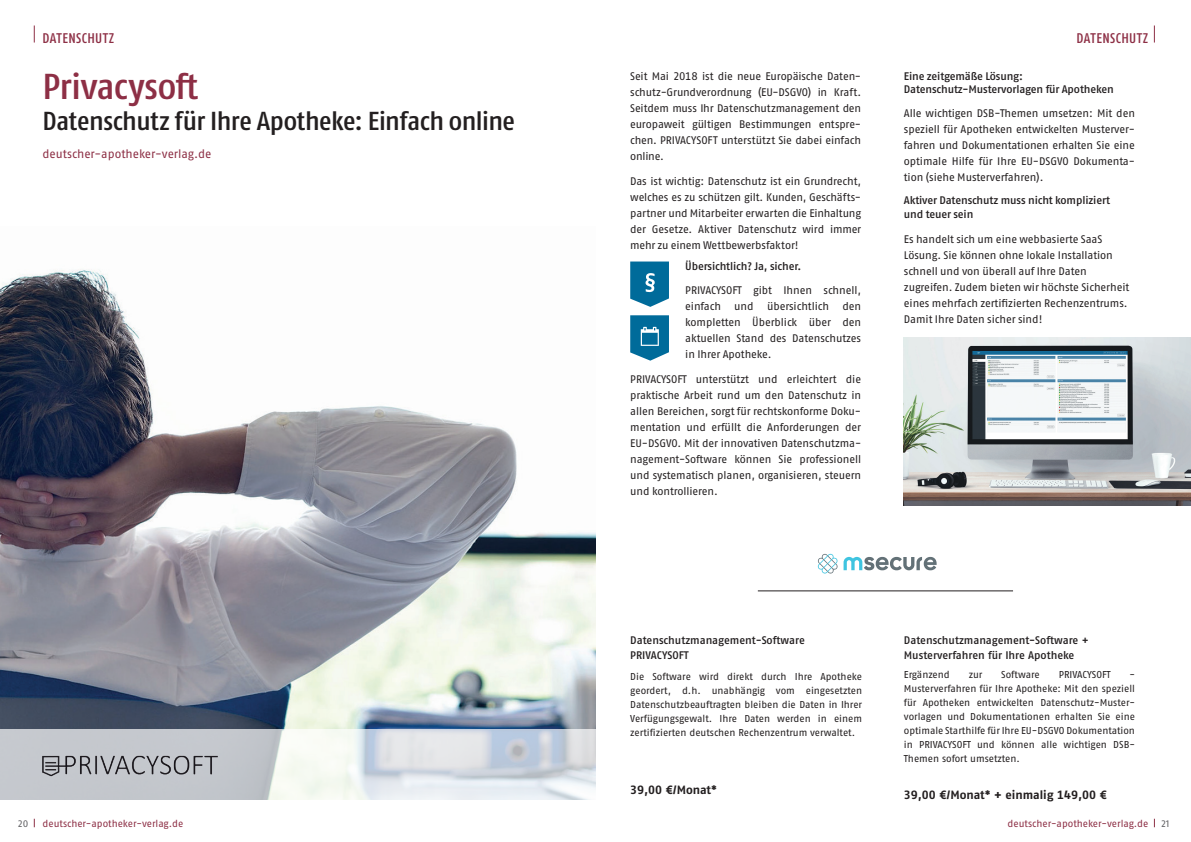
<style>
.page{position:relative;width:1191px;height:842px;background:#fff}
.page>*{position:absolute;margin:0;border:0;box-sizing:border-box;transform-origin:0 0}
.t1{font:500 condensed 36px "Fago Pro";letter-spacing:-.01em;color:#8d2f45;scale:1.1 1}
.t2{font:500 condensed 26px "Fago Pro";letter-spacing:-.015em;color:#231f20;scale:1.1 1}
.t3{font:500 condensed 14px "Fago Pro";letter-spacing:.025em;color:#8d2f45}
.t4{font:700 12px "Fago Pro";color:#231f20}
.t5{font:12px "Fago Pro";color:#8d2f45}
.t6{font:11px/16px "Fago Pro";letter-spacing:-.01em;color:#231f20;text-align:justify}
.t7{font:600 11px/14px "Fago Pro";letter-spacing:-.01em;color:#231f20}
.t8{font:10px/14px "Fago Pro";letter-spacing:-.005em;color:#231f20;text-align:justify}
.t9{font:10px "Fago Pro";color:#8d2f45}
.t10{font:10px "Fago Pro";color:#636366}
</style>
<div class="page">
<img style="left:0;top:269px;width:595px;height:460px">
<img style="left:904px;top:338px;width:287px;height:167px">
<svg style="left:0;top:729px;width:595px;height:70px"></svg>
<hr style="left:758px;top:590px;width:255px;height:1px;background:#231f20">
<svg style="left:630px;top:261px;width:39px;height:46px;background:#2a83aa"></svg>
<svg style="left:630px;top:315px;width:39px;height:46px;background:#2e85ac"></svg>
<img style="left:43px;top:751px;width:174px;height:29px">
<svg style="left:817px;top:553px;width:119px;height:20px"></svg>
<svg style="left:34px;top:26px;width:1px;height:17px"></svg>
<svg style="left:1154px;top:26px;width:1px;height:17px"></svg>
<p class="t3" style="left:43px;top:29px;width:73px">DATENSCHUTZ</p>
<p class="t3" style="left:1076px;top:29px;width:73px">DATENSCHUTZ</p>
<h1 class="t1" style="left:43px;top:65px;width:143px">Privacysoft</h1>
<h2 class="t2" style="left:43px;top:105px;width:431px">Datenschutz für Ihre Apotheke: Einfach online</h2>
<p class="t5" style="left:43px;top:147px;width:170px">deutscher-apotheker-verlag.de</p>
<p class="t6" style="left:630px;top:68px;width:232px">Seit Mai 2018 ist die neue Europäische Daten&shy;schutz-Grundverordnung (EU-DSGVO) in Kraft.<br>Seitdem muss Ihr Datenschutzmanagement den europaweit gültigen Bestimmungen entspre&shy;chen. PRIVACYSOFT unterstützt Sie dabei einfach online.</p>
<p class="t6" style="left:630px;top:173px;width:232px">Das ist wichtig: Datenschutz ist ein Grundrecht, welches es zu schützen gilt. Kunden, Geschäfts&shy;partner und Mitarbeiter erwarten die Einhaltung der Gesetze. Aktiver Datenschutz wird immer mehr zu einem Wettbewerbsfaktor!</p>
<p class="t7" style="left:685px;top:259px;width:118px">Übersichtlich? Ja, sicher.</p>
<p class="t6" style="left:685px;top:282px;width:177px">PRIVACYSOFT gibt Ihnen schnell, einfach und übersichtlich den kompletten Überblick über den aktuellen Stand des Datenschutzes in Ihrer Apotheke.</p>
<p class="t6" style="left:630px;top:371px;width:232px">PRIVACYSOFT unterstützt und erleichtert die praktische Arbeit rund um den Datenschutz in allen Bereichen, sorgt für rechtskonforme Doku&shy;mentation und erfüllt die Anforderungen der EU-DSGVO. Mit der innovativen Datenschutzma&shy;nagement-Software können Sie professionell und systematisch planen, organisieren, steuern und kontrollieren.</p>
<p class="t7" style="left:904px;top:71px;width:211px;line-height:12.1px">Eine zeitgemäße Lösung:<br>Datenschutz-Mustervorlagen für Apotheken</p>
<p class="t6" style="left:904px;top:105px;width:233px">Alle wichtigen DSB-Themen umsetzen: Mit den speziell für Apotheken entwickelten Musterver&shy;fahren und Dokumentationen erhalten Sie eine optimale Hilfe für Ihre EU-DSGVO Dokumenta&shy;tion (siehe Musterverfahren).</p>
<p class="t7" style="left:904px;top:193px;width:208px;line-height:14.3px">Aktiver Datenschutz muss nicht kompliziert und teuer sein</p>
<p class="t6" style="left:904px;top:231px;width:227px;text-align:left">Es handelt sich um eine webbasierte SaaS Lösung. Sie können ohne lokale Installation schnell und von überall auf Ihre Daten zugreifen. Zudem bieten wir höchste Sicherheit eines mehrfach zertifizierten Rechenzentrums.<br>Damit Ihre Daten sicher sind!</p>
<p class="t7" style="left:630px;top:634px;width:176px">Datenschutzmanagement-Software<br>PRIVACYSOFT</p>
<p class="t8" style="left:630px;top:669px;width:233px">Die Software wird direkt durch Ihre Apotheke geordert, d.h. unabhängig vom eingesetzten Datenschutzbeauftragten bleiben die Daten in Ihrer Verfügungsgewalt. Ihre Daten werden in einem zertifizierten deutschen Rechenzentrum verwaltet.</p>
<p class="t4" style="left:630px;top:782px;width:88px">39,00 €/Monat*</p>
<p class="t7" style="left:904px;top:634px;width:186px">Datenschutzmanagement-Software +<br>Musterverfahren für Ihre Apotheke</p>
<p class="t8" style="left:904px;top:668px;width:47px">Ergänzend</p>
<p class="t8" style="left:968px;top:668px;width:15px">zur</p>
<p class="t8" style="left:1001px;top:668px;width:40px">Software</p>
<p class="t8" style="left:1058px;top:668px;width:53px">PRIVACYSOFT</p>
<p class="t8" style="left:904px;top:668px;width:233px;text-indent:225px">- Musterverfahren für Ihre Apotheke: Mit den speziell für Apotheken entwickelten Datenschutz-Muster&shy;vorlagen und Dokumentationen erhalten Sie eine optimale Starthilfe für Ihre EU-DSGVO Dokumentation in PRIVACYSOFT und können alle wichtigen DSB-Themen sofort umsetzten.</p>
<p class="t4" style="left:904px;top:787px;width:204px">39,00 €/Monat* + einmalig 149,00 €</p>
<p class="t9" style="left:43px;top:818px;width:142px">deutscher-apotheker-verlag.de</p>
<p class="t9" style="left:1007px;top:817px;width:142px">deutscher-apotheker-verlag.de</p>
<p class="t10" style="left:18px;top:818px;width:12px">20</p>
<p class="t10" style="left:1161px;top:818px;width:10px">21</p>
</div>
